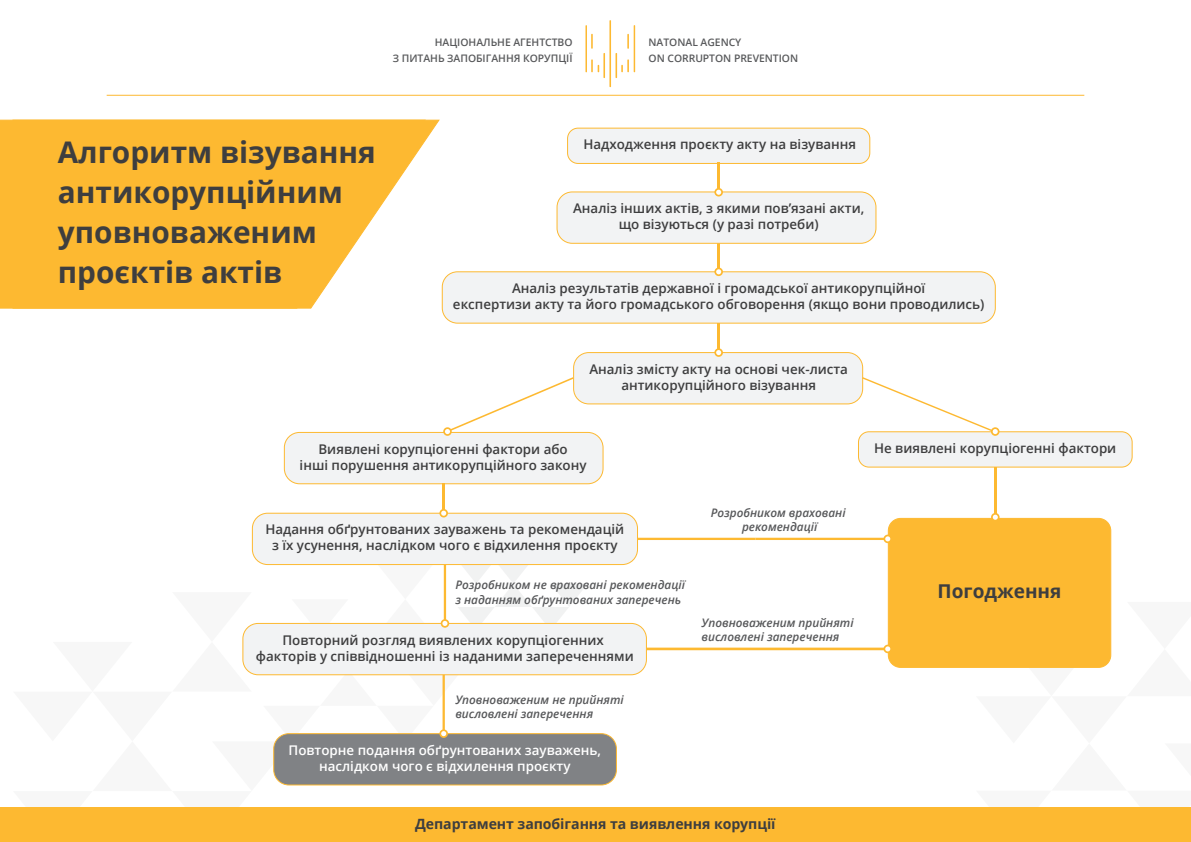
<style>
.page{position:relative;width:1191px;height:842px;background:#fff}
.page>*{position:absolute;margin:0;border:0;box-sizing:border-box;transform-origin:0 0}
.t1{font:700 29.8px/39.8px "Open Sans";color:#3e3e3f}
.t2{font:700 19.1px "Open Sans";color:#3e3e3f}
.t3{font:700 14.1px "Open Sans";letter-spacing:-.005em;color:#3e3e3f}
.t4{font:600 13.4px/16px "Open Sans";color:#3e3e3f;text-align:center}
.t5{font:600 13.4px/16px "Open Sans";color:#fff;text-align:center}
.t6{font:italic 600 11.8px/14.1px "Open Sans";color:#57585a}
.t7{font:600 10.4px/15.6px "Open Sans";color:#58595b}
</style>
<div class="page">
<svg style="left:0;top:119px;width:427px;height:190px;background:#fdc14a"></svg>
<svg style="left:976px;top:602px;width:215px;height:206px"></svg>
<hr style="left:609px;top:20px;width:2px;height:67px;background:#fdb931">
<hr style="left:615px;top:53px;width:2px;height:25px;background:#fdb931">
<hr style="left:603px;top:53px;width:2px;height:25px;background:#fdb931">
<svg style="left:591px;top:59px;width:8px;height:13px"></svg>
<svg style="left:591px;top:34px;width:2px;height:15px"></svg>
<svg style="left:621px;top:59px;width:8px;height:13px"></svg>
<svg style="left:627px;top:34px;width:2px;height:15px"></svg>
<hr style="left:585px;top:25px;width:2px;height:47px;background:#fdb931">
<hr style="left:633px;top:25px;width:2px;height:47px;background:#fdb931">
<hr style="left:107px;top:95px;width:977px;height:1px;background:#fdb931">
<div style="left:888px;top:518px;width:222px;height:149px;background:#fdb931;border-radius:12px"></div>
<div style="left:887px;top:518px;width:224px;height:150px;border:1px solid #fdb931;border-radius:12px"></div>
<div style="left:567px;top:128px;width:302px;height:35px;background:#f2f3f4;border-radius:10px"></div>
<div style="left:567px;top:128px;width:303px;height:36px;border:1px solid #fdb931;border-radius:10px"></div>
<div style="left:573px;top:353px;width:289px;height:51px;background:#f2f3f4;border-radius:15px"></div>
<div style="left:573px;top:352px;width:290px;height:52px;border:1px solid #fdb931;border-radius:15px"></div>
<div style="left:284px;top:432px;width:319px;height:52px;background:#f2f3f4;border-radius:15px"></div>
<div style="left:284px;top:432px;width:319px;height:52px;border:1px solid #fdb931;border-radius:15px"></div>
<div style="left:252px;top:513px;width:385px;height:51px;background:#f2f3f4;border-radius:15px"></div>
<div style="left:243px;top:623px;width:403px;height:52px;background:#f2f3f4;border-radius:15px"></div>
<div style="left:442px;top:272px;width:553px;height:51px;background:#f2f3f4;border-radius:15px"></div>
<div style="left:442px;top:271px;width:553px;height:53px;border:1px solid #fdb931;border-radius:15px"></div>
<hr style="left:717px;top:162px;width:3px;height:30px;background:#fdb931">
<hr style="left:717px;top:243px;width:3px;height:30px;background:#fdb931">
<svg style="left:714px;top:268px;width:9px;height:8px"></svg>
<svg style="left:716px;top:269px;width:5px;height:5px"></svg>
<hr style="left:717px;top:323px;width:3px;height:30px;background:#fdb931">
<svg style="left:714px;top:348px;width:9px;height:9px"></svg>
<svg style="left:716px;top:350px;width:5px;height:5px"></svg>
<hr style="left:442px;top:484px;width:3px;height:29px;background:#fdb931">
<svg style="left:883px;top:645px;width:9px;height:8px"></svg>
<svg style="left:646px;top:646px;width:246px;height:5px"></svg>
<div style="left:274px;top:734px;width:342px;height:51px;background:#808285;border-radius:15px"></div>
<svg style="left:13px;top:511px;width:575px;height:297px"></svg>
<div style="left:557px;top:192px;width:319px;height:51px;background:#f2f3f4;border-radius:15px"></div>
<div style="left:556px;top:191px;width:320px;height:53px;border:1px solid #fdb931;border-radius:15px"></div>
<svg style="left:714px;top:188px;width:9px;height:8px"></svg>
<svg style="left:716px;top:190px;width:5px;height:5px"></svg>
<div style="left:858px;top:432px;width:274px;height:35px;background:#f2f3f4;border-radius:10px"></div>
<div style="left:858px;top:431px;width:274px;height:37px;border:1px solid #fdb931;border-radius:10px"></div>
<hr style="left:994px;top:467px;width:2px;height:51px;background:#fdb931">
<svg style="left:991px;top:513px;width:8px;height:8px"></svg>
<svg style="left:992px;top:515px;width:5px;height:5px"></svg>
<svg style="left:883px;top:535px;width:9px;height:8px"></svg>
<svg style="left:637px;top:536px;width:253px;height:5px"></svg>
<svg style="left:991px;top:427px;width:8px;height:9px"></svg>
<svg style="left:862px;top:377px;width:135px;height:57px"></svg>
<svg style="left:443px;top:427px;width:9px;height:9px"></svg>
<svg style="left:441px;top:377px;width:133px;height:57px"></svg>
<div style="left:0;top:808px;width:1191px;height:34px;background:#fdb931"></div>
<p class="t7" style="left:393px;top:34px;width:181px;text-align:right">НАЦІОНАЛЬНЕ АГЕНТСТВО<br>З ПИТАНЬ ЗАПОБІГАННЯ КОРУПЦІЇ</p>
<p class="t7" style="left:648px;top:34px;width:151px">NATONAL AGENCY<br>ON CORRUPTON PREVENTION</p>
<h1 class="t1" style="left:58px;top:132px;width:319px">Алгоритм візування антикорупційним уповноваженим проєктів актів</h1>
<p class="t4" style="left:583px;top:136px;width:274px">Надходження проєкту акту на візування</p>
<p class="t4" style="left:573px;top:200px;width:293px">Аналіз інших актів, з якими пов’язані акти, що візуються (у разі потреби)</p>
<p class="t4" style="left:453px;top:280px;width:533px">Аналіз результатів державної і громадської антикорупційної<br>експертизи акту та його громадського обговорення (якщо вони проводились)</p>
<p class="t4" style="left:589px;top:361px;width:260px">Аналіз змісту акту на основі чек-листа антикорупційного візування</p>
<p class="t4" style="left:300px;top:440px;width:288px">Виявлені корупціогенні фактори або<br>інші порушення антикорупційного закону</p>
<p class="t4" style="left:265px;top:521px;width:360px">Надання обґрунтованих зауважень та рекомендацій з їх усунення, наслідком чого є відхилення проєкту</p>
<p class="t6" style="left:455px;top:578px;width:231px">Розробником не враховані рекомендації з наданням обґрунтованих заперечень</p>
<p class="t4" style="left:256px;top:631px;width:379px">Повторний розгляд виявлених корупціогенних факторів у співвідношенні із наданими запереченнями</p>
<p class="t6" style="left:455px;top:693px;width:170px">Уповноваженим не прийняті висловлені заперечення</p>
<p class="t5" style="left:288px;top:742px;width:314px">Повторне подання обґрунтованих зауважень, наслідком чого є відхилення проєкту</p>
<p class="t6" style="left:710px;top:505px;width:136px;text-align:center">Розробником враховані рекомендації</p>
<p class="t6" style="left:701px;top:615px;width:153px">Уповноваженим прийняті висловлені заперечення</p>
<p class="t3" style="left:415px;top:814px;width:362px">Департамент запобігання та виявлення корупції</p>
<p class="t4" style="left:874px;top:440px;width:244px">Не виявлені корупціогенні фактори</p>
<h2 class="t2" style="left:937px;top:577px;width:125px">Погодження</h2>
</div>
